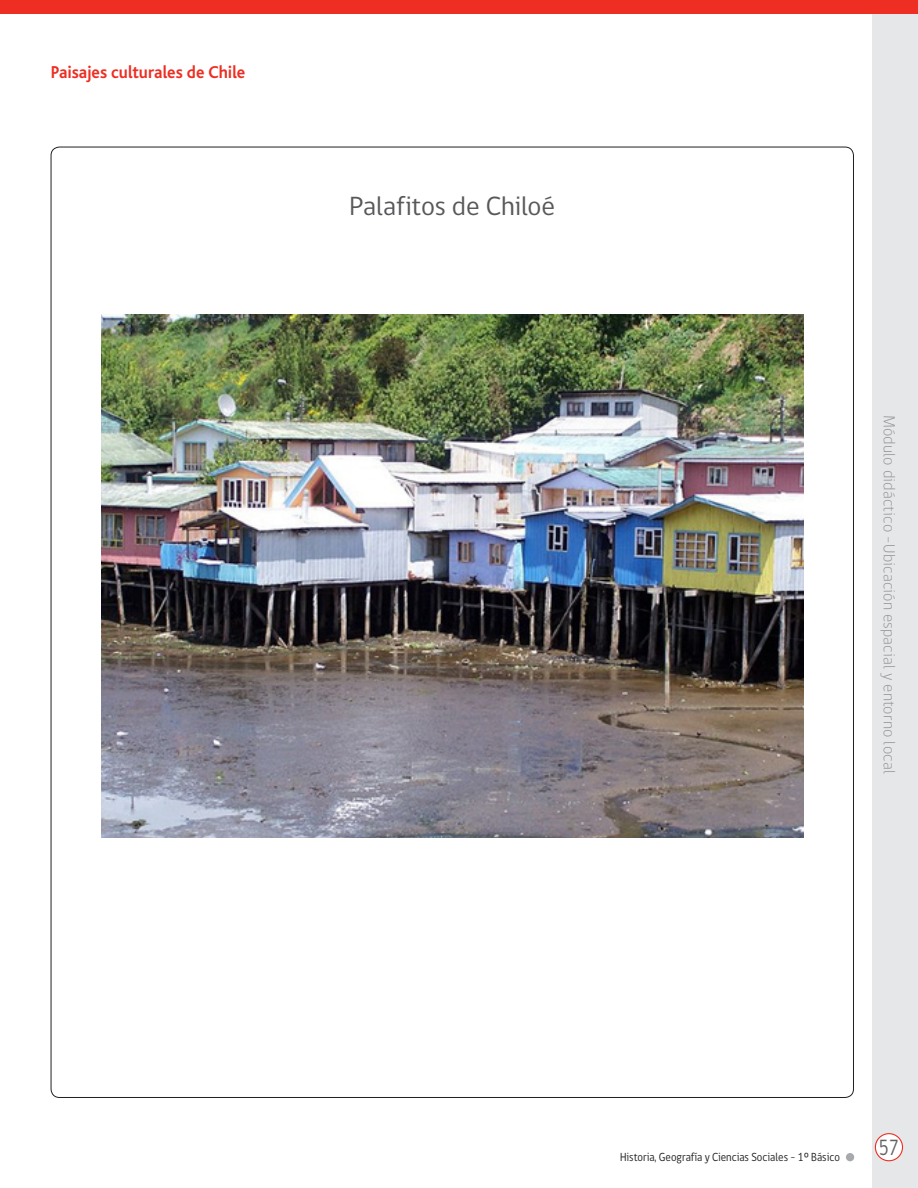
<style>
.page{position:relative;width:918px;height:1188px;background:#fff}
.page>*{position:absolute;margin:0;border:0;box-sizing:border-box;transform-origin:0 0}
.texto_clase{font:27px "gob CL";letter-spacing:-.005em;color:#57585a}
.t1{font:22.5px "gob CL";color:#636366;scale:.8 1}
.texto_clase-2{font:700 18px "Bliss";letter-spacing:-.005em;color:#ee2e22;scale:.95 1}
.t2{font:300 16.5px "gob CL";letter-spacing:.01em;color:#939598}
.t3{font:12px "gob CL";color:#231f20;scale:.9 1}
</style>
<div class="page">
<div style="left:873px;top:0;width:45px;height:1188px;background:#e6e7e9"></div>
<div style="left:846px;top:1153px;width:8px;height:8px;background:#a8a9ad;border-radius:50%"></div>
<div style="left:875px;top:1134px;width:28px;height:27px;background:#fff;border-radius:50%"></div>
<div style="left:875px;top:1133px;width:28px;height:28px;border:1px solid #ee2e22;border-radius:50%"></div>
<svg style="left:0;top:0;width:1px;height:14px"></svg>
<div style="left:1px;top:0;width:917px;height:14px;background:#ee2e22"></div>
<img style="left:101px;top:314px;width:702px;height:524px">
<p class="texto_clase-2" style="left:51px;top:62px;width:206px">Paisajes culturales de Chile</p>
<p class="texto_clase" style="left:349px;top:188px;width:207px">Palafitos de Chiloé</p>
<p class="t2" style="left:901px;top:415px;width:361px;rotate:90deg">Módulo didáctico -Ubicación espacial y entorno local</p>
<p class="t3" style="left:620px;top:1149px;width:246px">Historia, Geografía y Ciencias Sociales - 1º Básico</p>
<h2 class="t1" style="left:879px;top:1132px;width:26px">57</h2>
</div>
